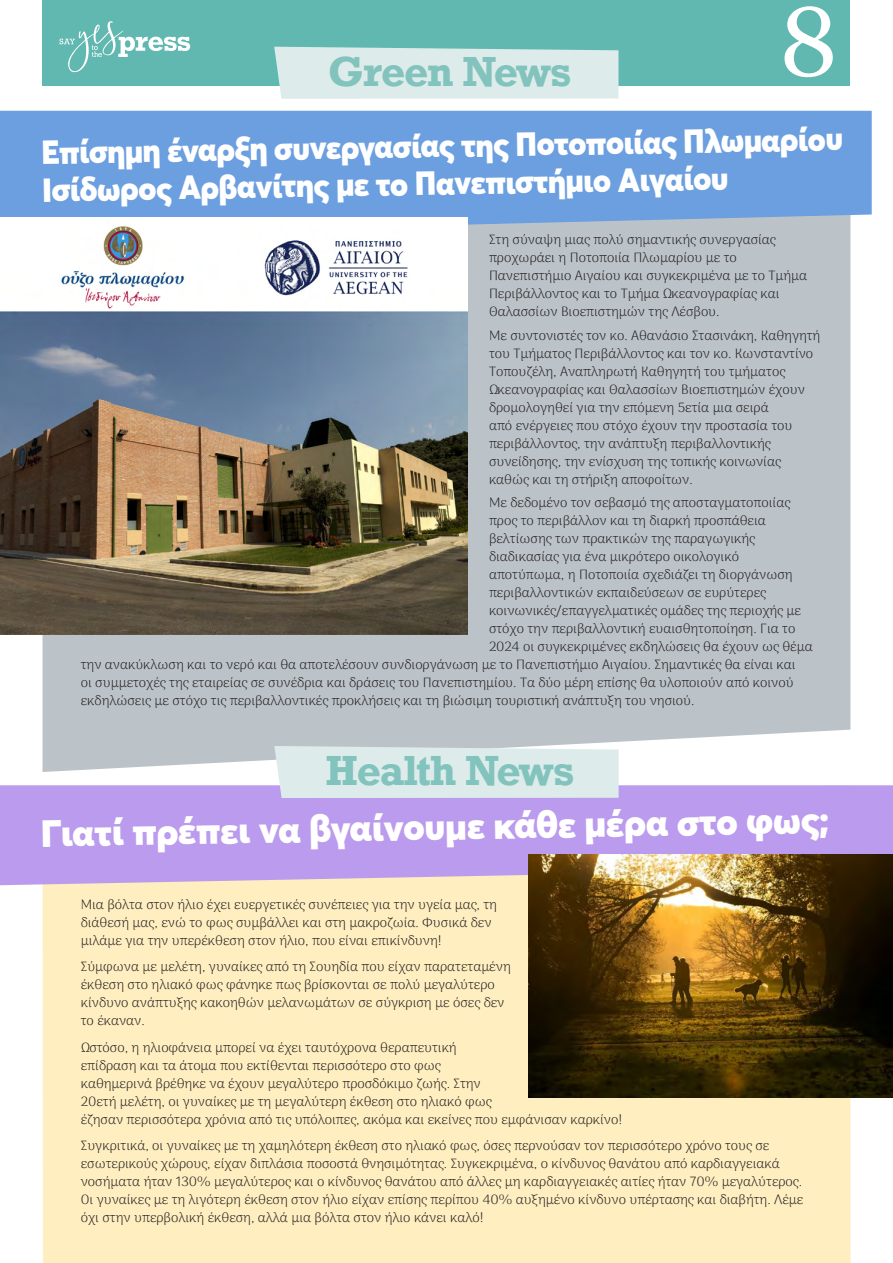
<style>
.page{position:relative;width:893px;height:1263px;background:#fff}
.page>*{position:absolute;margin:0;border:0;box-sizing:border-box;transform-origin:0 0}
.t1{font:97.5px "Georgia";color:#fff}
.t2{font:700 39.6px "Rockwell";letter-spacing:-.025em;color:#82c3bd}
.t3{font:900 37.5px "Averta";color:#fff}
.t4{font:900 33px/37.5px "Averta";color:#fff;scale:.96 1}
.t5{font:100 13.5px/18px "Arima";color:#231f20}
</style>
<div class="page">
<div style="left:43px;top:0;width:807px;height:85px;background:#61b8b0"></div>
<svg style="left:60px;top:21px;width:130px;height:51px"></svg>
<div style="left:43px;top:885px;width:807px;height:378px;background:#feeec0"></div>
<div style="left:43px;top:236px;width:807px;height:536px;background:#bcc3c8"></div>
<svg style="left:0;top:111px;width:872px;height:125px;background:#72a2dd"></svg>
<div style="left:0;top:785px;width:893px;height:100px;background:#bb9bed"></div>
<div style="left:274px;top:47px;width:344px;height:52px;background:#ddecea"></div>
<div style="left:274px;top:746px;width:345px;height:52px;background:#ddecea"></div>
<img style="left:528px;top:855px;width:365px;height:243px">
<img style="left:0;top:218px;width:468px;height:417px">
<h2 class="t2" style="left:328px;top:46px;width:245px">Green News</h2>
<h1 class="t1" style="left:780px;top:-29px;width:60px">8</h1>
<h3 class="t4" style="left:41px;top:133px;width:836px;rotate:-1deg">Επίσημη έναρξη συνεργασίας της Ποτοποιίας Πλωμαρίου<br>Ισίδωρος Αρβανίτης με το Πανεπιστήμιο Αιγαίου</h3>
<p class="t5" style="left:489px;top:230px;width:320px">Στη σύναψη μιας πολύ σημαντικής συνεργασίας προχωράει η Ποτοποιία Πλωμαρίου με το Πανεπιστήμιο Αιγαίου και συγκεκριμένα με το Τμήμα Περιβάλλοντος και το Τμήμα Ωκεανογραφίας και Θαλασσίων Βιοεπιστημών της Λέσβου.</p>
<p class="t5" style="left:489px;top:326px;width:333px">Με συντονιστές τον κο. Αθανάσιο Στασινάκη, Καθηγητή του Τμήματος Περιβάλλοντος και τον κο. Κωνσταντίνο Τοπουζέλη, Αναπληρωτή Καθηγητή του τμήματος Ωκεανογραφίας και Θαλασσίων Βιοεπιστημών έχουν δρομολογηθεί για την επόμενη 5ετία μια σειρά<br>από ενέργειες που στόχο έχουν την προστασία του περιβάλλοντος, την ανάπτυξη περιβαλλοντικής συνείδησης, την ενίσχυση της τοπικής κοινωνίας καθώς και τη στήριξη αποφοίτων.</p>
<p class="t5" style="left:489px;top:493px;width:303px">Με δεδομένο τον σεβασμό της αποσταγματοποιίας</p>
<p class="t5" style="left:489px;top:511px;width:278px">προς το περιβάλλον και τη διαρκή προσπάθεια</p>
<p class="t5" style="left:489px;top:529px;width:268px">βελτίωσης των πρακτικών της παραγωγικής</p>
<p class="t5" style="left:489px;top:547px;width:251px">διαδικασίας για ένα μικρότερο οικολογικό</p>
<p class="t5" style="left:489px;top:565px;width:305px">αποτύπωμα, η Ποτοποιία σχεδιάζει τη διοργάνωση</p>
<p class="t5" style="left:489px;top:583px;width:279px">περιβαλλοντικών εκπαιδεύσεων σε ευρύτερες</p>
<p class="t5" style="left:489px;top:601px;width:314px">κοινωνικές/επαγγελματικές ομάδες της περιοχής με</p>
<p class="t5" style="left:489px;top:619px;width:308px">στόχο την περιβαλλοντική ευαισθητοποίηση. Για το</p>
<p class="t5" style="left:489px;top:637px;width:325px">2024 οι συγκεκριμένες εκδηλώσεις θα έχουν ως θέμα</p>
<p class="t5" style="left:81px;top:655px;width:716px">την ανακύκλωση και το νερό και θα αποτελέσουν συνδιοργάνωση με το Πανεπιστήμιο Αιγαίου. Σημαντικές θα είναι και</p>
<p class="t5" style="left:81px;top:673px;width:714px">οι συμμετοχές της εταιρείας σε συνέδρια και δράσεις του Πανεπιστημίου. Τα δύο μέρη επίσης θα υλοποιούν από κοινού</p>
<p class="t5" style="left:81px;top:691px;width:615px">εκδηλώσεις με στόχο τις περιβαλλοντικές προκλήσεις και τη βιώσιμη τουριστική ανάπτυξη του νησιού.</p>
<h2 class="t2" style="left:325px;top:745px;width:250px">Ηealth News</h2>
<h3 class="t3" style="left:40px;top:809px;width:790px;rotate:-1deg">Γιατί πρέπει να βγαίνουμε κάθε μέρα στο φως;</h3>
<p class="t5" style="left:81px;top:895px;width:418px">Μια βόλτα στον ήλιο έχει ευεργετικές συνέπειες για την υγεία μας, τη διάθεσή μας, ενώ το φως συμβάλλει και στη μακροζωία. Φυσικά δεν μιλάμε για την υπερέκθεση στον ήλιο, που είναι επικίνδυνη!</p>
<p class="t5" style="left:81px;top:958px;width:431px">Σύμφωνα με μελέτη, γυναίκες από τη Σουηδία που είχαν παρατεταμένη έκθεση στο ηλιακό φως φάνηκε πως βρίσκονται σε πολύ μεγαλύτερο κίνδυνο ανάπτυξης κακοηθών μελανωμάτων σε σύγκριση με όσες δεν το έκαναν.</p>
<p class="t5" style="left:81px;top:1038px;width:543px">Ωστόσο, η ηλιοφάνεια μπορεί να έχει ταυτόχρονα θεραπευτική<br>επίδραση και τα άτομα που εκτίθενται περισσότερο στο φως<br>καθημερινά βρέθηκε να έχουν μεγαλύτερο προσδόκιμο ζωής. Στην<br>20ετή μελέτη, οι γυναίκες με τη μεγαλύτερη έκθεση στο ηλιακό φως<br>έζησαν περισσότερα χρόνια από τις υπόλοιπες, ακόμα και εκείνες που εμφάνισαν καρκίνο!</p>
<p class="t5" style="left:81px;top:1137px;width:724px">Συγκριτικά, οι γυναίκες με τη χαμηλότερη έκθεση στο ηλιακό φως, όσες περνούσαν τον περισσότερο χρόνο τους σε εσωτερικούς χώρους, είχαν διπλάσια ποσοστά θνησιμότητας. Συγκεκριμένα, ο κίνδυνος θανάτου από καρδιαγγειακά νοσήματα ήταν 130% μεγαλύτερος και ο κίνδυνος θανάτου από άλλες μη καρδιαγγειακές αιτίες ήταν 70% μεγαλύτερος.<br>Οι γυναίκες με τη λιγότερη έκθεση στον ήλιο είχαν επίσης περίπου 40% αυξημένο κίνδυνο υπέρτασης και διαβήτη. Λέμε όχι στην υπερβολική έκθεση, αλλά μια βόλτα στον ήλιο κάνει καλό!</p>
</div>
